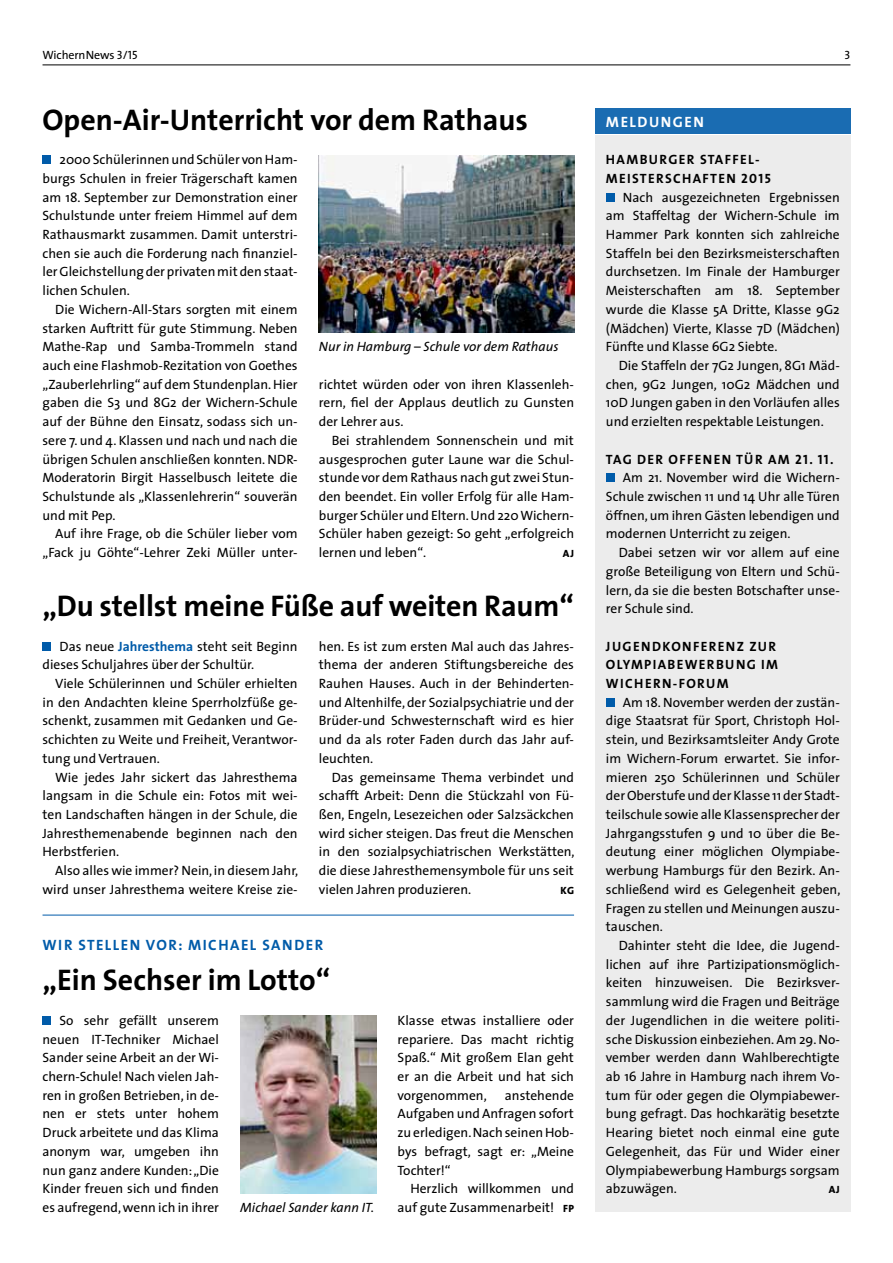
<style>
.page{position:relative;width:893px;height:1263px;background:#fff}
.page>*{position:absolute;margin:0;border:0;box-sizing:border-box;transform-origin:0 0}
.t1{font:700 30px "The Sans";letter-spacing:-.005em;color:#000}
.t2{font:15px "The Sans Bold Caps";letter-spacing:.1em;color:#005ba9}
.t3{font:15px "The Sans Bold Caps";letter-spacing:.1em;color:#fff}
.t4{font:13.5px/18.8px "The Sans";color:#000;text-align:justify}
.t5{font:13.5px/18.8px "The Sans Bold Caps";letter-spacing:.1em;color:#000}
.t6{font:italic 13.5px "The Sans";color:#000}
.t7{font:12px "The Sans";letter-spacing:-.01em;color:#000}
.t8{font:12px "The Sans Caps";color:#000}
.t9{font:800 10.5px "The Sans";color:#000}
.s1{font-family:"The Sans Caps"}
.s2{font-weight:700;color:#005ba9}
.s3{font-weight:800;font-size:10.5px}
</style>
<div class="page">
<hr style="left:43px;top:65px;width:807px;height:1px;background:#000">
<hr style="left:43px;top:915px;width:531px;height:1px;background:#005ba9">
<img style="left:319px;top:156px;width:255px;height:177px">
<div style="left:43px;top:1016px;width:8px;height:9px;background:#005ba9"></div>
<div style="left:43px;top:156px;width:8px;height:8px;background:#005ba9"></div>
<div style="left:43px;top:642px;width:8px;height:9px;background:#005ba9"></div>
<img style="left:240px;top:1015px;width:136px;height:178px">
<div style="left:595px;top:136px;width:255px;height:1076px;background:#ececec"></div>
<div style="left:595px;top:108px;width:255px;height:26px;background:#1a6cb2"></div>
<div style="left:606px;top:193px;width:8px;height:9px;background:#005ba9"></div>
<div style="left:606px;top:474px;width:8px;height:8px;background:#005ba9"></div>
<div style="left:606px;top:698px;width:8px;height:9px;background:#005ba9"></div>
<p class="t7" style="left:43px;top:45px;width:97px">WichernNews <span class="s1">3/15</span></p>
<p class="t8" style="left:844px;top:45px;width:7px">3</p>
<h1 class="t1" style="left:43px;top:94px;width:487px">Open-Air-Unterricht vor dem Rathaus</h1>
<p class="t4" style="left:43px;top:150px;width:257px;text-indent:17px">2000 Schülerinnen und Schüler von Ham&shy;burgs Schulen in freier Trägerschaft kamen am 18. September zur Demonstration einer Schulstunde unter freiem Himmel auf dem Rathausmarkt zusammen. Damit unterstri&shy;chen sie auch die Forderung nach finanziel&shy;ler Gleichstellung der privaten mit den staat&shy;lichen Schulen.</p>
<p class="t4" style="left:43px;top:299px;width:257px;text-indent:13px">Die Wichern-All-Stars sorgten mit einem starken Auftritt für gute Stimmung. Neben Mathe-Rap und Samba-Trommeln stand auch eine Flashmob-Rezitation von Goethes „Zauberlehrling“ auf dem Stundenplan. Hier gaben die S3 und 8G2 der Wichern-Schule auf der Bühne den Einsatz, sodass sich un&shy;sere 7. und 4. Klassen und nach und nach die übrigen Schulen anschließen konnten. NDR-Moderatorin Birgit Hasselbusch leitete die Schulstunde als „Klassenlehrerin“ souverän und mit Pep.</p>
<p class="t4" style="left:43px;top:524px;width:257px;text-align:right">Auf ihre Frage, ob die Schüler lieber vom „Fack ju Göhte“-Lehrer Zeki Müller unter-</p>
<p class="t6" style="left:319px;top:335px;width:241px">Nur in Hamburg – Schule vor dem Rathaus</p>
<p class="t4" style="left:319px;top:374px;width:257px">richtet würden oder von ihren Klassenleh&shy;rern, fiel der Applaus deutlich zu Gunsten der Lehrer aus.</p>
<p class="t4" style="left:319px;top:430px;width:257px;text-indent:13px">Bei strahlendem Sonnenschein und mit ausgesprochen guter Laune war die Schul&shy;stunde vor dem Rathaus nach gut zwei Stun&shy;den beendet. Ein voller Erfolg für alle Ham&shy;burger Schüler und Eltern. Und 220 Wichern-Schüler haben gezeigt: So geht „erfolgreich lernen und leben“.</p>
<p class="t9" style="left:563px;top:545px;width:13px">aj</p>
<h1 class="t1" style="left:43px;top:581px;width:533px">„Du stellst meine Füße auf weiten Raum“</h1>
<p class="t4" style="left:319px;top:636px;width:257px">hen. Es ist zum ersten Mal auch das Jahres&shy;thema der anderen Stiftungsbereiche des Rauhen Hauses. Auch in der Behinderten&shy;und Altenhilfe, der Sozialpsychiatrie und der Brüder-und Schwesternschaft wird es hier und da als roter Faden durch das Jahr auf&shy;leuchten.</p>
<p class="t4" style="left:319px;top:767px;width:257px;text-indent:13px">Das gemeinsame Thema verbindet und schafft Arbeit: Denn die Stückzahl von Fü&shy;ßen, Engeln, Lesezeichen oder Salzsäckchen wird sicher steigen. Das freut die Menschen in den sozialpsychiatrischen Werkstätten, die diese Jahresthemensymbole für uns seit vielen Jahren produzieren.</p>
<p class="t4" style="left:43px;top:636px;width:257px;text-indent:17px">Das neue <span class="s2">Jahresthema</span> steht seit Beginn dieses Schuljahres über der Schultür.</p>
<p class="t4" style="left:43px;top:674px;width:257px;text-indent:13px">Viele Schülerinnen und Schüler erhielten in den Andachten kleine Sperrholzfüße ge&shy;schenkt, zusammen mit Gedanken und Ge&shy;schichten zu Weite und Freiheit, Verantwor&shy;tung und Vertrauen.</p>
<p class="t4" style="left:43px;top:767px;width:257px;text-indent:13px">Wie jedes Jahr sickert das Jahresthema langsam in die Schule ein: Fotos mit wei&shy;ten Landschaften hängen in der Schule, die Jahresthemenabende beginnen nach den Herbstferien.</p>
<p class="t4" style="left:43px;top:861px;width:257px;text-align:right">Also alles wie immer? Nein, in diesem Jahr, wird unser Jahresthema weitere Kreise zie-</p>
<p class="t9" style="left:561px;top:881px;width:15px">kg</p>
<p class="t2" style="left:43px;top:932px;width:282px">WIR STELLEN VOR: MICHAEL SANDER</p>
<h1 class="t1" style="left:43px;top:955px;width:289px">„Ein Sechser im Lotto“</h1>
<p class="t4" style="left:43px;top:1010px;width:178px;text-indent:17px">So sehr gefällt unserem neuen IT-Techniker Michael Sander seine Arbeit an der Wi&shy;chern-Schule! Nach vielen Jah&shy;ren in großen Betrieben, in de&shy;nen er stets unter hohem Druck arbeitete und das Klima anonym war, umgeben ihn nun ganz andere Kunden: „Die Kinder freuen sich und finden es aufregend, wenn ich in ihrer</p>
<p class="t4" style="left:398px;top:1010px;width:178px">Klasse etwas installiere oder repariere. Das macht richtig Spaß.“ Mit großem Elan geht er an die Arbeit und hat sich vorgenommen,</p>
<p class="t4" style="left:398px;top:1085px;width:178px;text-indent:107px">anstehende Aufgaben und Anfragen sofort zu erledigen. Nach seinen Hob&shy;bys befragt, sagt er: „Meine Tochter!“</p>
<p class="t4" style="left:410px;top:1179px;width:165px">Herzlich willkommen und</p>
<p class="t6" style="left:240px;top:1196px;width:135px">Michael Sander kann IT.</p>
<p class="t4" style="left:398px;top:1197px;width:178px">auf gute Zusammenarbeit! <span class="s3">fp</span></p>
<p class="t3" style="left:606px;top:109px;width:99px">MELDUNGEN</p>
<p class="t5" style="left:606px;top:150px;width:166px">HAMBURGER STAFFEL-<br>MEISTERSCHAFTEN 2015</p>
<p class="t4" style="left:606px;top:187px;width:235px;text-indent:17px">Nach ausgezeichneten Ergebnissen am Staffeltag der Wichern-Schule im Hammer Park konnten sich zahlreiche Staffeln bei den Bezirksmeisterschaften durchsetzen. Im Finale der Hamburger Meisterschaften am 18. September wurde die Klasse 5A Dritte, Klasse 9G2 (Mädchen) Vierte, Klasse 7D (Mädchen)<br>Fünfte und Klasse 6G2 Siebte.</p>
<p class="t4" style="left:606px;top:356px;width:235px;text-indent:13px">Die Staffeln der 7G2 Jungen, 8G1 Mäd&shy;chen, 9G2 Jungen, 10G2 Mädchen und 10D Jungen gaben in den Vorläufen alles und erzielten respektable Leistungen.</p>
<p class="t5" style="left:606px;top:449px;width:229px">TAG DER OFFENEN TÜR AM 21. 11.</p>
<p class="t4" style="left:606px;top:468px;width:235px;text-indent:17px">Am 21. November wird die Wichern-Schule zwischen 11 und 14 Uhr alle Türen öffnen, um ihren Gästen lebendigen und modernen Unterricht zu zeigen.</p>
<p class="t4" style="left:606px;top:543px;width:235px;text-indent:13px">Dabei setzen wir vor allem auf eine große Beteiligung von Eltern und Schü&shy;lern, da sie die besten Botschafter unse&shy;rer Schule sind.</p>
<p class="t5" style="left:606px;top:636px;width:172px">JUGENDKONFERENZ ZUR<br>OLYM</p>
<p class="t5" style="left:606px;top:655px;width:173px;text-indent:38px">PIABEWERBUNG IM<br>WICHERN-FORUM</p>
<p class="t4" style="left:606px;top:692px;width:236px;text-indent:17px">Am 18. November werden der zustän&shy;dige Staatsrat für Sport, Christoph Hol&shy;stein, und Bezirksamtsleiter Andy Grote im Wichern-Forum erwartet. Sie infor&shy;mieren 250 Schülerinnen und Schüler der Oberstufe und der Klasse 11 der Stadt&shy;teilschule sowie alle Klassensprecher der Jahrgangsstufen 9 und 10 über die Be&shy;deutung einer möglichen Olympiabe&shy;werbung Hamburgs für den Bezirk. An&shy;schließend wird es Gelegenheit geben, Fragen zu stellen und Meinungen auszu&shy;tauschen.</p>
<p class="t4" style="left:606px;top:936px;width:235px;text-indent:13px">Dahinter steht die Idee, die Jugend&shy;lichen auf ihre Partizipationsmöglich&shy;keiten hinzuweisen. Die Bezirksver&shy;sammlung wird die Fragen und Beiträge der Jugendlichen in die weitere politi&shy;sche Diskussion einbeziehen. Am 29. No&shy;vember werden dann Wahlberechtigte ab 16 Jahre in Hamburg nach ihrem Vo&shy;tum für oder gegen die Olympiabewer&shy;bung gefragt. Das hochkarätig besetzte Hearing bietet noch einmal eine gute Gelegenheit, das Für und Wider einer Olympiabewerbung Hamburgs sorgsam abzuwägen.</p>
<p class="t9" style="left:829px;top:1181px;width:13px">aj</p>
</div>
